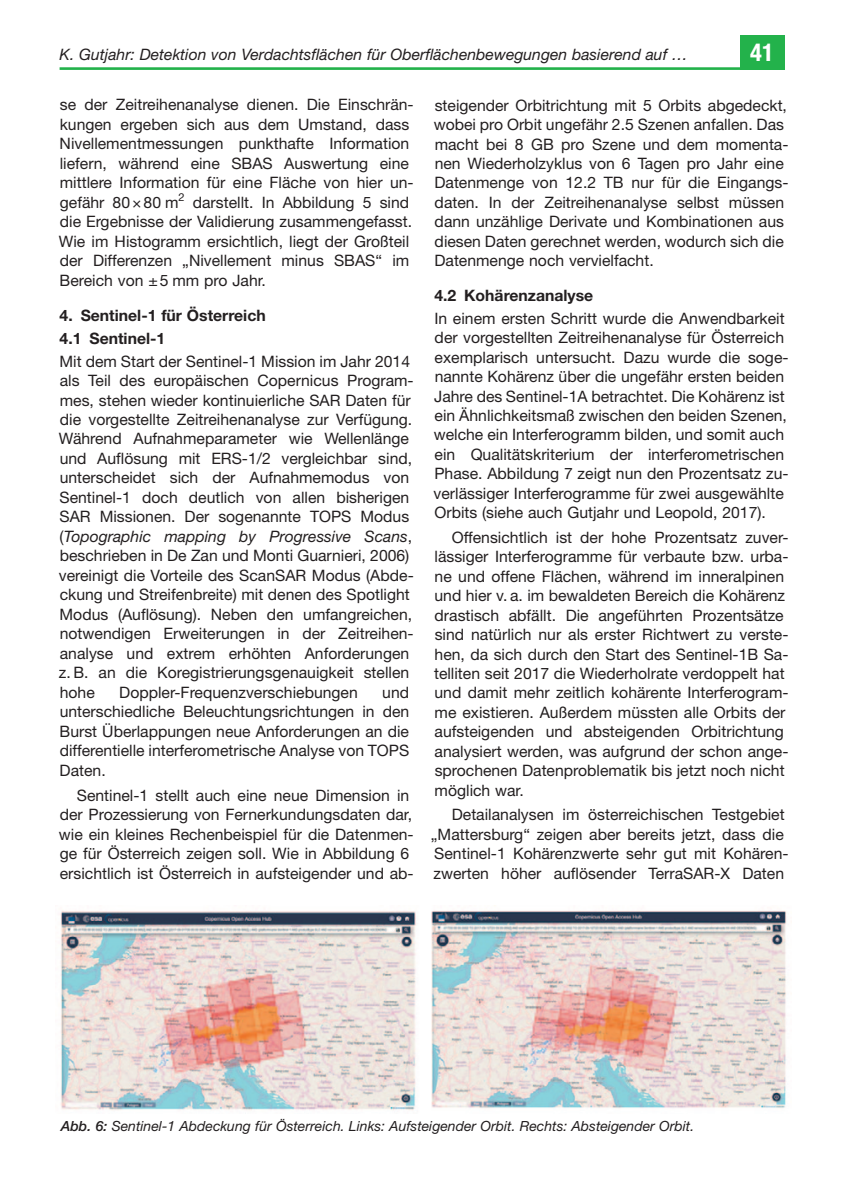
<style>
.page{position:relative;width:844px;height:1191px;background:#fff}
.page>*{position:absolute;margin:0;border:0;box-sizing:border-box;transform-origin:0 0}
.t1{font:700 condensed 24.5px "Helvetica Neue LT Std";color:#fff}
.t2{font:15.75px/19.4px "Helvetica Neue LT Std";color:#231f20}
.t3{font:italic 15.75px "Helvetica Neue LT Std";color:#231f20}
.t4{font:700 15.75px/22.9px "Helvetica Neue LT Std";color:#231f20}
.t5{font:italic 14px "Helvetica Neue LT Std";color:#231f20}
.s1{font-style:italic}
.s2{font-weight:500}
</style>
<div class="page">
<hr style="left:60px;top:67px;width:724px;height:3px;background:#23b24b">
<div style="left:739px;top:35px;width:45px;height:35px;background:#23b24b"></div>
<img style="left:60px;top:905px;width:727px;height:206px">
<p class="t3" style="left:60px;top:44px;width:629px">K. Gutjahr: Detektion von Verdachtsflächen für Oberflächenbewegungen basierend auf …</p>
<h1 class="t1" style="left:749px;top:38px;width:26px">41</h1>
<p class="t2" style="left:59px;top:95px;width:356px">se der Zeitreihenanalyse dienen. Die Einschrän&shy;kungen ergeben sich aus dem Umstand, dass Nivellementmessungen punkthafte Information liefern, während eine SBAS Auswertung eine mittlere Information für eine Fläche von hier un&shy;gefähr 80×80 m<sup>2</sup> darstellt. In Abbildung 5 sind die Ergebnisse der Validierung zusammengefasst.<br>Wie im Histogramm ersichtlich, liegt der Großteil der Differenzen „Nivellement minus SBAS“ im Bereich von ±5 mm pro Jahr.</p>
<p class="t4" style="left:60px;top:303px;width:207px">4. Sentinel-1 für Österreich<br>4.1 Sentinel-1</p>
<p class="t2" style="left:59px;top:351px;width:356px">Mit dem Start der Sentinel-1 Mission im Jahr 2014 als Teil des europäischen Copernicus Program&shy;mes, stehen wieder kontinuierliche SAR Daten für die vorgestellte Zeitreihenanalyse zur Verfügung.<br>Während Aufnahmeparameter wie Wellenlänge und Auflösung mit ERS-1/2 vergleichbar sind, unterscheidet sich der Aufnahmemodus von Sentinel-1 doch deutlich von allen bisherigen SAR Missionen. Der sogenannte TOPS Modus (<span class="s1">Topographic mapping by Progressive Scans</span>, beschrieben in De Zan und Monti Guarnieri, 2006) vereinigt die Vorteile des ScanSAR Modus (Abde&shy;ckung und Streifenbreite) mit denen des Spotlight Modus (Auflösung). Neben den umfangreichen, notwendigen Erweiterungen in der Zeitreihen&shy;analyse und extrem erhöhten Anforderungen z. B. an die Koregistrierungsgenauigkeit stellen hohe</p>
<p class="t2" style="left:60px;top:682px;width:351px;text-align:justify;text-indent:322px">und unterschiedliche Beleuchtungsrichtungen in den Burst Überlappungen neue Anforderungen an die differentielle interferometrische Analyse von TOPS Daten.</p>
<p class="t2" style="left:59px;top:785px;width:356px;text-indent:18px">Sentinel-1 stellt auch eine neue Dimension in der Prozessierung von Fernerkundungsdaten dar, wie ein kleines Rechenbeispiel für die Datenmen&shy;ge für Österreich zeigen soll. Wie in Abbildung 6 ersichtlich ist Österreich in aufsteigender und ab-</p>
<p class="t2" style="left:119px;top:682px;width:240px">Doppler-Frequenzverschiebungen</p>
<p class="t2" style="left:433px;top:95px;width:356px">steigender Orbitrichtung mit 5 Orbits abgedeckt, wobei pro Orbit ungefähr 2.5 Szenen anfallen. Das macht bei 8 GB pro Szene und dem momenta&shy;nen Wiederholzyklus von 6 Tagen pro Jahr eine Datenmenge von 12.2 TB nur für die Eingangs&shy;daten. In der Zeitreihenanalyse selbst müssen dann unzählige Derivate und Kombinationen aus diesen Daten gerechnet werden, wodurch sich die Datenmenge noch vervielfacht.</p>
<p class="t4" style="left:434px;top:283px;width:160px">4.2 Kohärenzanalyse</p>
<p class="t2" style="left:433px;top:308px;width:356px">In einem ersten Schritt wurde die Anwendbarkeit der vorgestellten Zeitreihenanalyse für Österreich exemplarisch untersucht. Dazu wurde die soge&shy;nannte Kohärenz über die ungefähr ersten beiden Jahre des Sentinel-1A betrachtet. Die Kohärenz ist ein Ähnlichkeitsmaß zwischen den beiden Szenen, welche ein Interferogramm bilden, und somit auch ein Qualitätskriterium der interferometrischen Phase. Abbildung 7 zeigt nun den Prozentsatz zu&shy;verlässiger Interferogramme für zwei ausgewählte Orbits (siehe auch Gutjahr und Leopold, 2017).</p>
<p class="t2" style="left:434px;top:527px;width:356px;text-indent:18px">Offensichtlich ist der hohe Prozentsatz zuver&shy;lässiger Interferogramme für verbaute bzw. urba&shy;ne und offene Flächen, während im inneralpinen und hier v. a. im bewaldeten Bereich die Kohärenz drastisch abfällt. Die angeführten Prozentsätze sind natürlich nur als erster Richtwert zu verste&shy;hen, da sich durch den Start des Sentinel-1B Sa&shy;telliten seit 2017 die Wiederholrate verdoppelt hat und damit mehr zeitlich kohärente Interferogram&shy;me existieren. Außerdem müssten alle Orbits der aufsteigenden und absteigenden Orbitrichtung analysiert werden, was aufgrund der schon ange&shy;sprochenen Datenproblematik bis jetzt noch nicht möglich war.</p>
<p class="t2" style="left:431px;top:804px;width:359px;text-indent:21px">Detailanalysen im österreichischen Testgebiet „Mattersburg“ zeigen aber bereits jetzt, dass die Sentinel-1 Kohärenzwerte sehr gut mit Kohären&shy;zwerten höher auflösender TerraSAR-X Daten</p>
<p class="t5" style="left:61px;top:1118px;width:634px"><span class="s2">Abb. 6:</span> Sentinel-1 Abdeckung für Österreich. Links: Aufsteigender Orbit. Rechts: Absteigender Orbit.</p>
</div>
